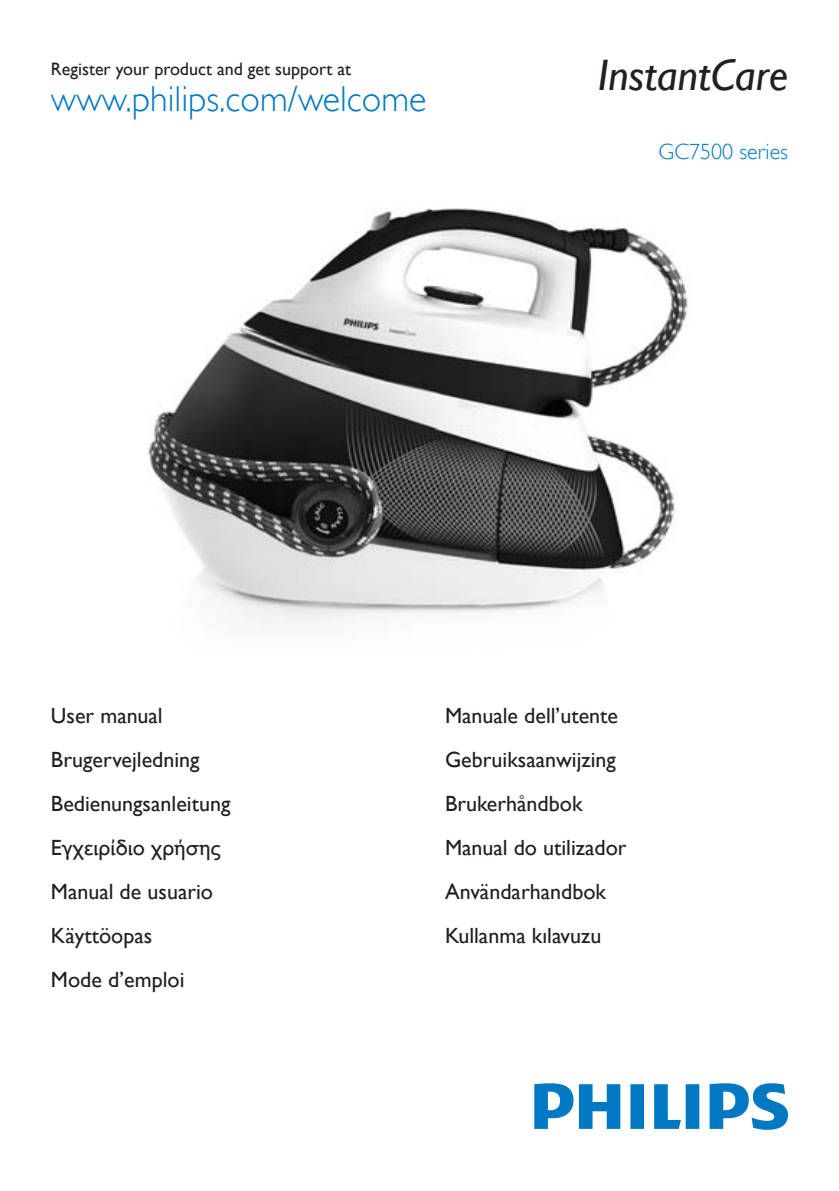
<style>
.page{position:relative;width:839px;height:1191px;background:#fff}
.page>*{position:absolute;margin:0;border:0;box-sizing:border-box;transform-origin:0 0}
.t1{font:italic 44px "Gill Sans Alt One WGL";color:#231f20}
.t2{font:36px "Gill Sans Alt One WGL Light";color:#0079c2}
.t3{font:22px/44px "Gill Sans Alt One WGL";color:#231f20}
.t4{font:22px "Gill Sans Alt One WGL Light";color:#0079c2}
.t5{font:18px "Gill Sans Alt One WGL";color:#231f20}
</style>
<div class="page">
<img style="left:148px;top:208px;width:540px;height:414px">
<svg style="left:534px;top:1083px;width:254px;height:46px"></svg>
<p class="t5" style="left:51px;top:56px;width:302px">Register your product and get support at</p>
<h2 class="t2" style="left:51px;top:75px;width:377px">www.philips.com/welcome</h2>
<h1 class="t1" style="left:598px;top:45px;width:192px">InstantCare</h1>
<p class="t4" style="left:659px;top:137px;width:131px">GC7500 series</p>
<p class="t3" style="left:51px;top:693px;width:181px">User manual<br>Brugervejledning<br>Bedienungsanleitung<br>Εγχειρίδιο χρήσης<br>Manual de usuario<br>Käyttöopas<br>Mode d’emploi</p>
<p class="t3" style="left:445px;top:693px;width:183px">Manuale dell’utente<br>Gebruiksaanwijzing<br>Brukerhåndbok<br>Manual do utilizador<br>Användarhandbok<br>Kullanma kılavuzu</p>
</div>
